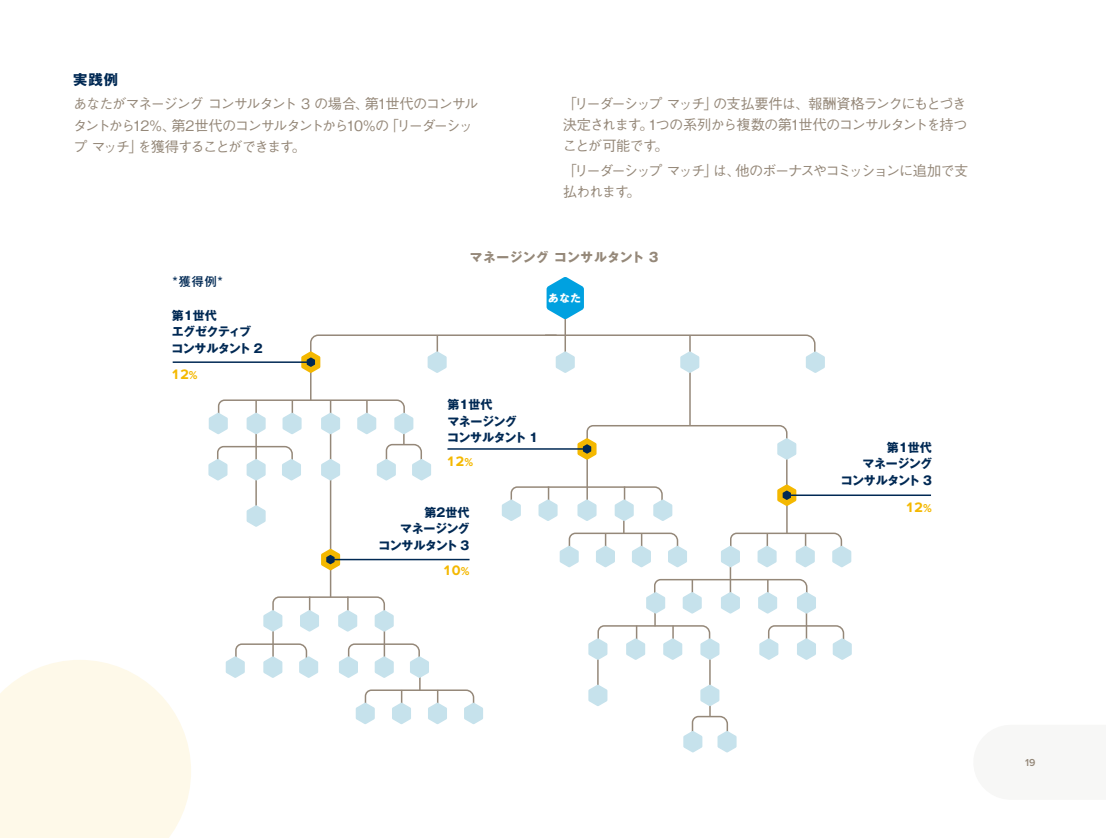
<style>
.page{position:relative;width:1106px;height:838px;background:#fff}
.page>*{position:absolute;margin:0;border:0;box-sizing:border-box;transform-origin:0 0}
.t1{font:500 14.25px/21.3px "Gothic BBB Pr 6";letter-spacing:-.095em;color:#958879}
.t2{font:700 14.25px "Proxima Nova";color:#f4b800}
.t3{font:700 14.25px "Gothic MB101 Pr 6";color:#002954}
.t4{font:700 12.75px "Gothic MB101 Pr 6";letter-spacing:.02em;color:#958879}
.t5{font:700 12px/16.5px "Gothic MB101 Pr 6";letter-spacing:-.04em;color:#002954;text-align:right}
.t6{font:500 12px "Gothic MB101 Pr 6";color:#002954}
.t7{font:700 10.5px "Gothic MB101 Pr 6";color:#fff}
.t8{font:600 10.5px "Proxima Nova";color:#958879}
</style>
<div class="page">
<svg style="left:0;top:660px;width:191px;height:178px;background:#fef9eb"></svg>
<div style="left:1010px;top:724px;width:96px;height:75px;background:#f7f7f6"></div>
<hr style="left:729px;top:558px;width:2px;height:45px;background:#958879">
<hr style="left:272px;top:619px;width:2px;height:46px;background:#958879">
<hr style="left:383px;top:619px;width:2px;height:46px;background:#958879">
<hr style="left:330px;top:559px;width:1px;height:38px;background:#958879">
<hr style="left:564px;top:309px;width:2px;height:57px;background:#958879">
<svg style="left:546px;top:277px;width:38px;height:42px"></svg>
<svg style="left:263px;top:595px;width:131px;height:36px"></svg>
<svg style="left:226px;top:642px;width:92px;height:36px"></svg>
<svg style="left:339px;top:642px;width:144px;height:82px"></svg>
<hr style="left:805px;top:597px;width:2px;height:47px;background:#958879">
<svg style="left:759px;top:624px;width:92px;height:36px"></svg>
<hr style="left:597px;top:648px;width:1px;height:46px;background:#958879">
<hr style="left:709px;top:647px;width:1px;height:46px;background:#958879">
<svg style="left:683px;top:684px;width:53px;height:68px"></svg>
<hr style="left:654px;top:603px;width:2px;height:23px;background:#958879">
<svg style="left:588px;top:624px;width:131px;height:36px"></svg>
<svg style="left:588px;top:684px;width:19px;height:22px"></svg>
<svg style="left:646px;top:578px;width:170px;height:35px"></svg>
<hr style="left:786px;top:494px;width:145px;height:2px;background:#002954">
<hr style="left:173px;top:361px;width:138px;height:2px;background:#002954">
<svg style="left:208px;top:334px;width:643px;height:236px"></svg>
<p class="t3" style="left:73px;top:68px;width:46px">実践例</p>
<p class="t1" style="left:73px;top:93px;width:406px">あなたがマネージング コンサルタント 3 の場合、第1世代のコンサルタントから12%、第2世代のコンサルタントから10%の「リーダーシップ マッチ」を獲得することができます。</p>
<p class="t1" style="left:562px;top:92px;width:406px;text-align:justify">「リーダーシップ マッチ」の支払要件は、報酬資格ランクにもとづき決定されます。1つの系列から複数の第1世代のコンサルタントを持つことが可能です。</p>
<p class="t1" style="left:562px;top:159px;width:407px">「リーダーシップ マッチ」は、他のボーナスやコミッションに追加で支払われます。</p>
<p class="t6" style="left:173px;top:271px;width:52px">*獲得例*</p>
<p class="t5" style="left:171px;top:306px;width:94px;text-align:left">第1世代<br>エグゼクティブコンサルタント ２</p>
<p class="t2" style="left:171px;top:363px;width:28px">12%</p>
<p class="t4" style="left:470px;top:246px;width:190px">マネージング コンサルタント 3</p>
<p class="t7" style="left:548px;top:289px;width:34px">あなた</p>
<p class="t5" style="left:447px;top:396px;width:93px;text-align:left">第1世代<br>マネージング<br>コンサルタント 1</p>
<p class="t2" style="left:446px;top:450px;width:28px">12%</p>
<p class="t5" style="left:378px;top:503px;width:94px">第２世代<br>マネージング<br>コンサルタント ３</p>
<p class="t2" style="left:443px;top:559px;width:28px">10%</p>
<p class="t5" style="left:840px;top:439px;width:94px">第1世代<br>マネージング<br>コンサルタント ３</p>
<p class="t2" style="left:905px;top:496px;width:28px">12%</p>
<p class="t8" style="left:1025px;top:754px;width:12px">19</p>
</div>
